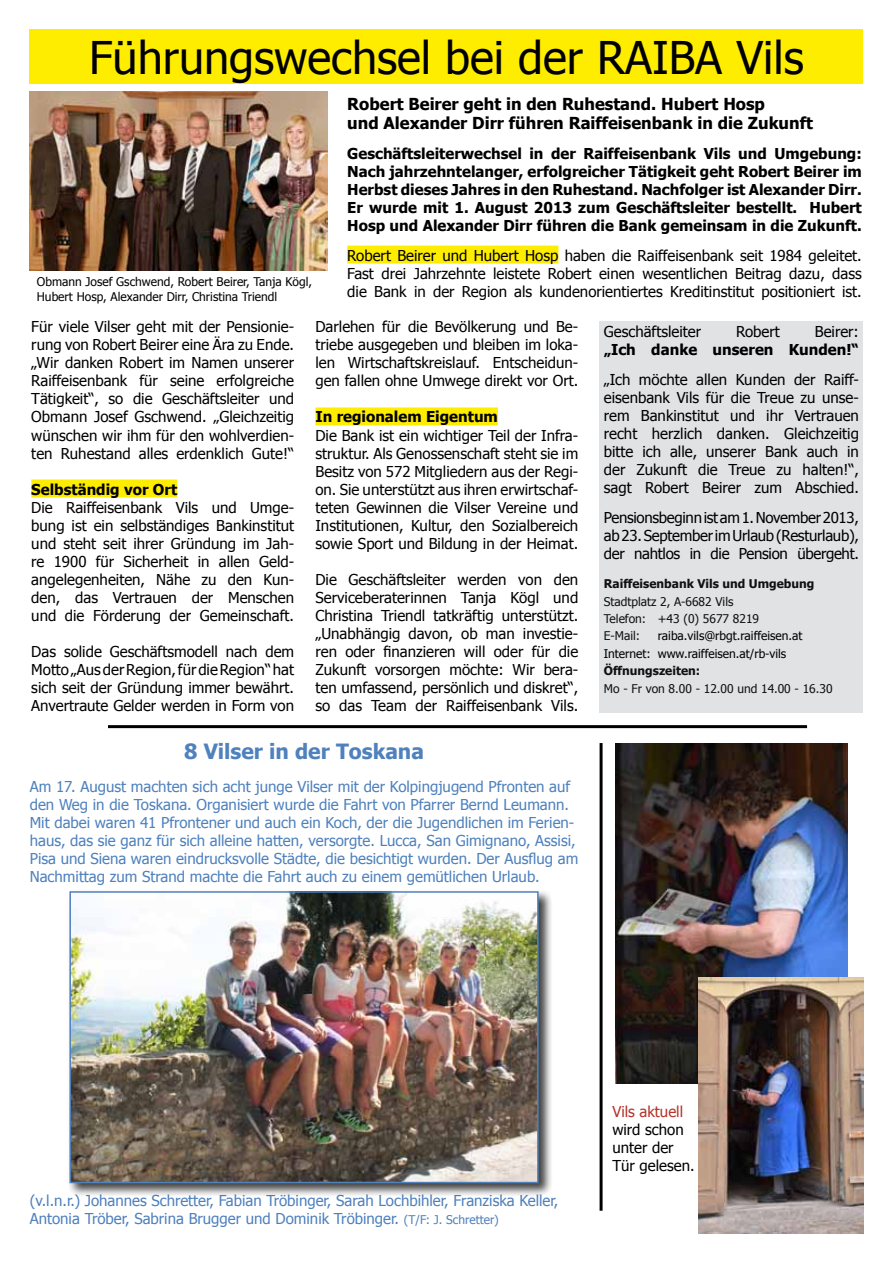
<style>
.page{position:relative;width:893px;height:1263px;background:#fff}
.page>*{position:absolute;margin:0;border:0;box-sizing:border-box;transform-origin:0 0}
.t1{font:45px "Tahoma";color:#000}
.t2{font:700 21px "Tahoma";color:#4f81bd}
.t3{font:700 16.5px/19.8px "Tahoma";color:#000}
.t4{font:15px/18px "Tahoma";color:#000;text-align:justify}
.t5{font:15px/18px "Tahoma";color:#4f81bd}
.t6{font:700 15px/18px "Tahoma";color:#000;text-align:justify}
.t7{font:15px "Tahoma";color:#b4342a}
.t8{font:12px/14.4px "Tahoma";color:#000}
.t9{font:12px/17.4px "Tahoma";color:#111}
.t10{font:700 12px "Tahoma";color:#111}
.s1{font-size:12px}
</style>
<div class="page">
<div style="left:347px;top:246px;width:211px;height:18px;background:#ffed00"></div>
<div style="left:31px;top:479px;width:146px;height:18px;background:#ffed00"></div>
<div style="left:315px;top:407px;width:183px;height:18px;background:#ffed00"></div>
<img style="left:30px;top:92px;width:297px;height:178px">
<div style="left:600px;top:321px;width:263px;height:391px;background:#e1e2e3"></div>
<div style="left:30px;top:30px;width:833px;height:54px;background:#ffed00"></div>
<div style="left:67px;top:889px;width:486px;height:308px;background:#000;opacity:.75"></div>
<img style="left:72px;top:894px;width:464px;height:286px">
<div style="left:69px;top:891px;width:470px;height:292px;border:2px solid #4f81bd"></div>
<img style="left:615px;top:743px;width:232px;height:340px">
<img style="left:699px;top:978px;width:164px;height:255px">
<hr style="left:108px;top:725px;width:699px;height:3px;background:#000">
<hr style="left:600px;top:743px;width:3px;height:468px;background:#000">
<h1 class="t1" style="left:89px;top:27px;width:716px">Führungswechsel bei der RAIBA Vils</h1>
<p class="t3" style="left:347px;top:93px;width:467px">Robert Beirer geht in den Ruhestand. Hubert Hosp<br>und Alexander Dirr führen Raiffeisenbank in die Zukunft</p>
<p class="t6" style="left:347px;top:143px;width:516px">Geschäftsleiterwechsel in der Raiffeisenbank Vils und Umgebung:<br>Nach jahrzehntelanger, erfolgreicher Tätigkeit geht Robert Beirer im Herbst dieses Jahres in den Ruhestand. Nachfolger ist Alexander Dirr.<br>Er wurde mit 1. August 2013 zum Geschäftsleiter bestellt. Hubert Hosp und Alexander Dirr führen die Bank gemeinsam in die Zukunft.</p>
<p class="t4" style="left:347px;top:245px;width:516px">Robert Beirer und Hubert Hosp haben die Raiffeisenbank seit 1984 geleitet.<br>Fast drei Jahrzehnte leistete Robert einen wesentlichen Beitrag dazu, dass die Bank in der Region als kundenorientiertes Kreditinstitut positioniert ist.</p>
<p class="t8" style="left:37px;top:274px;width:277px">Obmann Josef Gschwend, Robert Beirer, Tanja Kögl,<br>Hubert Hosp, Alexander Dirr, Christina Triendl</p>
<p class="t4" style="left:31px;top:317px;width:264px">Für viele Vilser geht mit der Pensionie&shy;rung von Robert Beirer eine Ära zu Ende. „Wir danken Robert im Namen unserer Raiffeisenbank für seine erfolgreiche Tätigkeit“, so die Geschäftsleiter und Obmann Josef Gschwend. „Gleichzeitig wünschen wir ihm für den wohlverdien&shy;ten Ruhestand alles erdenklich Gute!“</p>
<p class="t6" style="left:31px;top:479px;width:147px">Selbständig vor Ort</p>
<p class="t4" style="left:31px;top:497px;width:264px">Die Raiffeisenbank Vils und Umge&shy;bung ist ein selbständiges Bankinstitut und steht seit ihrer Gründung im Jah&shy;re 1900 für Sicherheit in allen Geld&shy;angelegenheiten, Nähe zu den Kun&shy;den, das Vertrauen der Menschen und die Förderung der Gemeinschaft.</p>
<p class="t4" style="left:31px;top:641px;width:264px">Das solide Geschäftsmodell nach dem Motto „Aus der Region, für die Region“ hat sich seit der Gründung immer bewährt.<br>Anvertraute Gelder werden in Form von</p>
<p class="t4" style="left:315px;top:317px;width:264px">Darlehen für die Bevölkerung und Be&shy;triebe ausgegeben und bleiben im loka&shy;len Wirtschaftskreislauf. Entscheidun&shy;gen fallen ohne Umwege direkt vor Ort.</p>
<p class="t6" style="left:315px;top:407px;width:184px">In regionalem Eigentum</p>
<p class="t4" style="left:315px;top:425px;width:264px">Die Bank ist ein wichtiger Teil der Infra&shy;struktur. Als Genossenschaft steht sie im Besitz von 572 Mitgliedern aus der Regi&shy;on. Sie unterstützt aus ihren erwirtschaf&shy;teten Gewinnen die Vilser Vereine und Institutionen, Kultur, den Sozialbereich sowie Sport und Bildung in der Heimat.</p>
<p class="t4" style="left:315px;top:569px;width:264px">Die Geschäftsleiter werden von den Serviceberaterinnen Tanja Kögl und Christina Triendl tatkräftig unterstützt. „Unabhängig davon, ob man investie&shy;ren oder finanzieren will oder für die Zukunft vorsorgen möchte: Wir bera&shy;ten umfassend, persönlich und diskret“, so das Team der Raiffeisenbank Vils.</p>
<p class="t4" style="left:604px;top:321px;width:99px">Geschäftsleiter</p>
<p class="t4" style="left:736px;top:321px;width:45px">Robert</p>
<p class="t4" style="left:815px;top:321px;width:46px">Beirer:</p>
<p class="t6" style="left:604px;top:339px;width:257px">„Ich danke unseren Kunden!“</p>
<p class="t4" style="left:604px;top:369px;width:257px">„Ich möchte allen Kunden der Raiff&shy;eisenbank Vils für die Treue zu unse&shy;rem Bankinstitut und ihr Vertrauen recht herzlich danken. Gleichzeitig bitte ich alle, unserer Bank auch in der Zukunft die Treue zu halten!“, sagt Robert Beirer zum Abschied.</p>
<p class="t4" style="left:604px;top:507px;width:257px">Pensionsbeginn ist am 1. November 2013, ab 23. September im Urlaub (Resturlaub), der nahtlos in die Pension übergeht.</p>
<p class="t10" style="left:604px;top:575px;width:212px">Raiffeisenbank Vils und Umgebung</p>
<p class="t9" style="left:604px;top:592px;width:157px">Stadtplatz 2, A-6682 Vils<br>Telefon: +43 (0) 5677 8219<br>E-Mail:</p>
<p class="t8" style="left:604px;top:627px;width:200px;line-height:17.4px;text-indent:54px">raiba.vils@rbgt.raiffeisen.at<br>Internet: www.raiffeisen.at/rb-vils</p>
<p class="t10" style="left:604px;top:662px;width:98px">Öffnungszeiten:</p>
<p class="t9" style="left:604px;top:679px;width:230px">Mo - Fr von 8.00 - 12.00 und 14.00 - 16.30</p>
<h2 class="t2" style="left:184px;top:737px;width:241px">8 Vilser in der Toskana</h2>
<p class="t5" style="left:30px;top:777px;width:550px">Am 17. August machten sich acht junge Vilser mit der Kolpingjugend Pfronten auf den Weg in die Toskana. Organisiert wurde die Fahrt von Pfarrer Bernd Leumann.<br>Mit dabei waren 41 Pfrontener und auch ein Koch, der die Jugendlichen im Ferien&shy;haus, das sie ganz für sich alleine hatten, versorgte. Lucca, San Gimignano, Assisi, Pisa und Siena waren eindrucksvolle Städte, die besichtigt wurden. Der Ausflug am Nachmittag zum Strand machte die Fahrt auch zu einem gemütlichen Urlaub.</p>
<p class="t5" style="left:30px;top:1191px;width:530px">(v.l.n.r.) Johannes Schretter, Fabian Tröbinger, Sarah Lochbihler, Franziska Keller,<br>Antonia Tröber, Sabrina Brugger und Dominik Tröbinger. <span class="s1">(T/F: J. Schretter)</span></p>
<p class="t7" style="left:612px;top:1101px;width:72px">Vils aktuell</p>
<p class="t4" style="left:612px;top:1120px;width:84px;text-align:left">wird schon unter der<br>Tür gelesen.</p>
</div>
